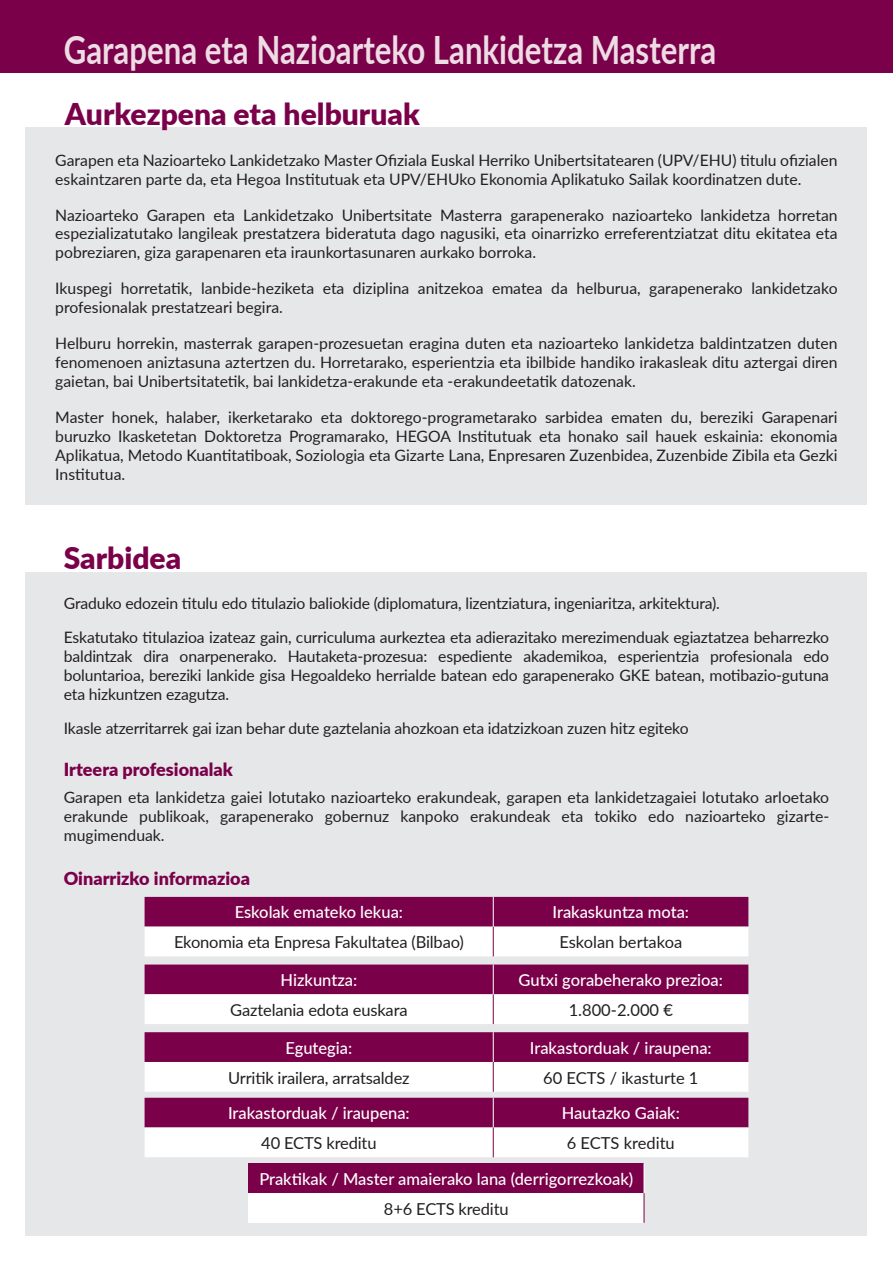
<style>
.page{position:relative;width:893px;height:1263px;background:#fff}
.page>*{position:absolute;margin:0;border:0;box-sizing:border-box;transform-origin:0 0}
.t1{font:700 39px "Lato";color:#eddce4;scale:.8 1}
.t2{font:900 30px "Lato";color:#7b004a}
.t3{font:900 18px "Lato";color:#7b004a}
.t4{font:500 16.5px "Lato";color:#fff}
.t5{font:16.5px "Lato";letter-spacing:-.01em;color:#231f20}
.t6{font:15.75px/18.9px "Lato";color:#231f20;text-align:justify}
</style>
<div class="page">
<div style="left:26px;top:128px;width:841px;height:377px;background:#e6e7e9"></div>
<div style="left:0;top:0;width:893px;height:72px;background:#7b004a"></div>
<div style="left:26px;top:572px;width:841px;height:663px;background:#e6e7e9"></div>
<svg style="left:145px;top:897px;width:603px;height:59px;background:#bc7fa4"></svg>
<hr style="left:493px;top:897px;width:1px;height:30px;background:#fff">
<svg style="left:145px;top:964px;width:603px;height:60px;background:#bd81a5"></svg>
<hr style="left:493px;top:994px;width:1px;height:30px;background:#7b004a">
<hr style="left:493px;top:964px;width:1px;height:30px;background:#fff">
<svg style="left:145px;top:1032px;width:603px;height:60px;background:#bd80a5"></svg>
<hr style="left:493px;top:1062px;width:1px;height:30px;background:#7b004a">
<hr style="left:493px;top:1032px;width:1px;height:30px;background:#fff">
<svg style="left:145px;top:1098px;width:603px;height:59px;background:#bd80a5"></svg>
<hr style="left:493px;top:1127px;width:1px;height:30px;background:#7b004a">
<div style="left:249px;top:1163px;width:395px;height:30px;background:#7b004a"></div>
<div style="left:249px;top:1193px;width:395px;height:30px;background:#fff"></div>
<hr style="left:644px;top:1193px;width:1px;height:30px;background:#7b004a">
<hr style="left:644px;top:1163px;width:1px;height:30px;background:#fff">
<p class="t1" style="left:64px;top:21px;width:817px">Garapena eta Nazioarteko Lankidetza Masterra</p>
<p class="t2" style="left:65px;top:91px;width:356px">Aurkezpena eta helburuak</p>
<p class="t6" style="left:55px;top:150px;width:784px">Garapen eta Nazioarteko Lankidetzako Master Ofiziala Euskal Herriko Unibertsitatearen (UPV/EHU) titulu ofizialen eskaintzaren parte da, eta Hegoa Institutuak eta UPV/EHUko Ekonomia Aplikatuko Sailak koordinatzen dute.</p>
<p class="t6" style="left:55px;top:205px;width:784px">Nazioarteko Garapen eta Lankidetzako Unibertsitate Masterra garapenerako nazioarteko lankidetza horretan espezializatutako langileak prestatzera bideratuta dago nagusiki, eta oinarrizko erreferentziatzat ditu ekitatea eta pobreziaren, giza garapenaren eta iraunkortasunaren aurkako borroka.</p>
<p class="t6" style="left:55px;top:278px;width:784px">Ikuspegi horretatik, lanbide-heziketa eta diziplina anitzekoa ematea da helburua, garapenerako lankidetzako profesionalak prestatzeari begira.</p>
<p class="t6" style="left:55px;top:333px;width:784px">Helburu horrekin, masterrak garapen-prozesuetan eragina duten eta nazioarteko lankidetza baldintzatzen duten fenomenoen aniztasuna aztertzen du. Horretarako, esperientzia eta ibilbide handiko irakasleak ditu aztergai diren gaietan, bai Unibertsitatetik, bai lankidetza-erakunde eta -erakundeetatik datozenak.</p>
<p class="t6" style="left:55px;top:407px;width:784px">Master honek, halaber, ikerketarako eta doktorego-programetarako sarbidea ematen du, bereziki Garapenari buruzko Ikasketetan Doktoretza Programarako, HEGOA Institutuak eta honako sail hauek eskainia: ekonomia Aplikatua, Metodo Kuantitatiboak, Soziologia eta Gizarte Lana, Enpresaren Zuzenbidea, Zuzenbide Zibila eta Gezki Institutua.</p>
<p class="t2" style="left:64px;top:536px;width:119px">Sarbidea</p>
<p class="t6" style="left:64px;top:593px;width:658px">Graduko edozein titulu edo titulazio baliokide (diplomatura, lizentziatura, ingeniaritza, arkitektura).</p>
<p class="t6" style="left:64px;top:627px;width:767px">Eskatutako titulazioa izateaz gain, curriculuma aurkeztea eta adierazitako merezimenduak egiaztatzea beharrezko baldintzak dira onarpenerako. Hautaketa-prozesua: espediente akademikoa, esperientzia profesionala edo boluntarioa, bereziki lankide gisa Hegoaldeko herrialde batean edo garapenerako GKE batean, motibazio-gutuna eta hizkuntzen ezagutza.</p>
<p class="t6" style="left:64px;top:718px;width:626px">Ikasle atzerritarrek gai izan behar dute gaztelania ahozkoan eta idatzizkoan zuzen hitz egiteko</p>
<p class="t3" style="left:64px;top:756px;width:171px">Irteera profesionalak</p>
<p class="t6" style="left:64px;top:787px;width:767px">Garapen eta lankidetza gaiei lotutako nazioarteko erakundeak, garapen eta lankidetzagaiei lotutako arloetako erakunde publikoak, garapenerako gobernuz kanpoko erakundeak eta tokiko edo nazioarteko gizarte&shy;mugimenduak.</p>
<p class="t3" style="left:64px;top:864px;width:188px">Oinarrizko informazioa</p>
<p class="t4" style="left:235px;top:900px;width:170px">Eskolak emateko lekua:</p>
<p class="t4" style="left:553px;top:900px;width:138px">Irakaskuntza mota:</p>
<p class="t5" style="left:174px;top:930px;width:291px">Ekonomia eta Enpresa Fakultatea (Bilbao)</p>
<p class="t5" style="left:559px;top:930px;width:124px">Eskolan bertakoa</p>
<p class="t4" style="left:281px;top:968px;width:78px">Hizkuntza:</p>
<p class="t4" style="left:519px;top:968px;width:206px">Gutxi gorabeherako prezioa:</p>
<p class="t5" style="left:230px;top:998px;width:179px">Gaztelania edota euskara</p>
<p class="t5" style="left:569px;top:998px;width:106px">1.800-2.000 €</p>
<p class="t4" style="left:285px;top:1036px;width:68px">Egutegia:</p>
<p class="t4" style="left:530px;top:1036px;width:183px">Irakastorduak / iraupena:</p>
<p class="t5" style="left:228px;top:1066px;width:183px">Urritik irailera, arratsaldez</p>
<p class="t5" style="left:543px;top:1066px;width:157px">60 ECTS / ikasturte 1</p>
<p class="t4" style="left:228px;top:1101px;width:183px">Irakastorduak / iraupena:</p>
<p class="t4" style="left:562px;top:1101px;width:120px">Hautazko Gaiak:</p>
<p class="t5" style="left:261px;top:1131px;width:117px">40 ECTS kreditu</p>
<p class="t5" style="left:567px;top:1131px;width:110px">6 ECTS kreditu</p>
<p class="t4" style="left:259px;top:1167px;width:375px">Praktikak / Master amaierako lana (derrigorrezkoak)</p>
<p class="t5" style="left:384px;top:1197px;width:126px">8+6 ECTS kreditu</p>
</div>
